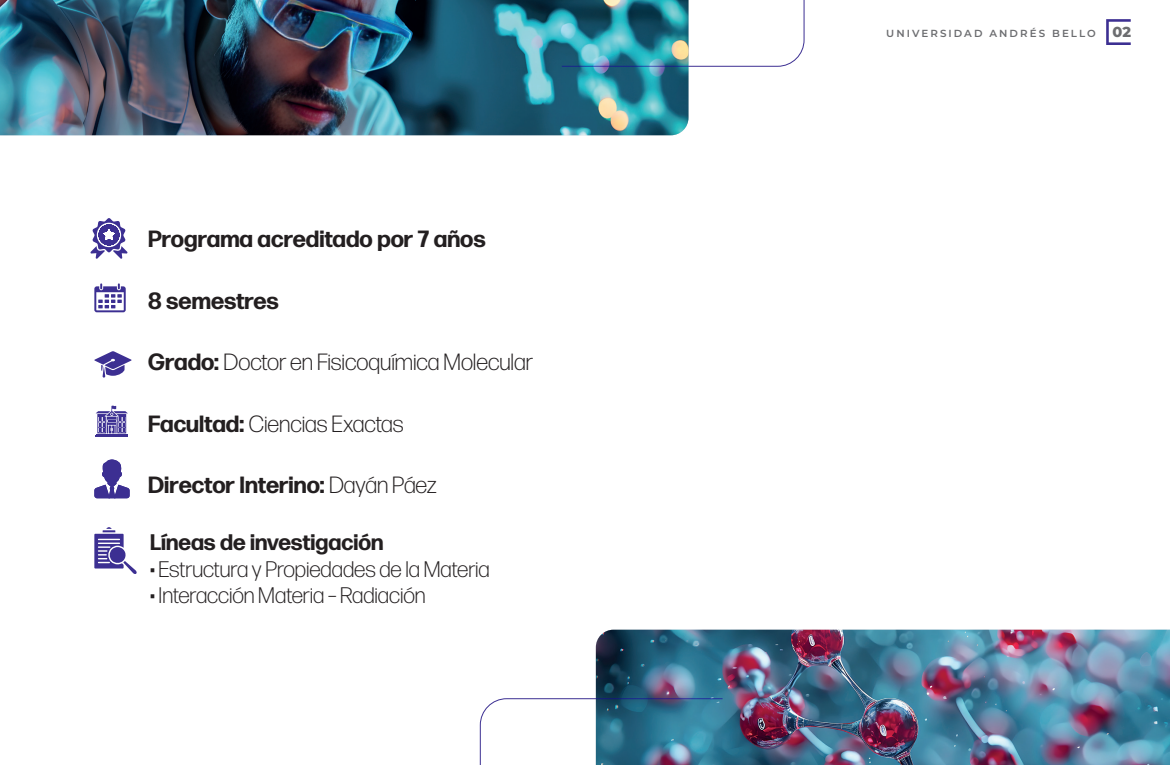
<style>
.page{position:relative;width:1170px;height:765px;background:#fff}
.page>*{position:absolute;margin:0;border:0;box-sizing:border-box;transform-origin:0 0}
.t1{font:700 23.5px "Forma DJR Deck";color:#231f20}
.t2{font:300 23.5px "Forma DJR Deck";letter-spacing:-.005em;color:#231f20}
.t3{font:300 22.5px "Forma DJR Deck";letter-spacing:-.005em;color:#231f20}
.t4{font:700 22.5px "Forma DJR Deck";color:#231f20}
.t5{font:600 10.25px "Montserrat";letter-spacing:.2em;color:#6c6d70}
.s1{font-weight:700}
.s2{font-weight:300}
.s3{font-weight:800;font-size:14.5px}
</style>
<div class="page">
<svg style="left:94px;top:283px;width:32px;height:29px"></svg>
<svg style="left:94px;top:351px;width:38px;height:27px"></svg>
<svg style="left:90px;top:218px;width:37px;height:41px"></svg>
<hr style="left:96px;top:434px;width:31px;height:1px;background:#3c2f92">
<hr style="left:95px;top:436px;width:33px;height:1px;background:#3c2f92">
<svg style="left:96px;top:405px;width:32px;height:28px"></svg>
<svg style="left:94px;top:459px;width:36px;height:40px"></svg>
<svg style="left:1106px;top:19px;width:24px;height:26px"></svg>
<svg style="left:688px;top:0;width:116px;height:67px"></svg>
<img style="left:0;top:0;width:688px;height:135px">
<svg style="left:479px;top:698px;width:117px;height:67px"></svg>
<img style="left:596px;top:630px;width:573px;height:135px">
<svg style="left:94px;top:527px;width:43px;height:47px"></svg>
<p class="t1" style="left:148px;top:224px;width:339px">Programa acreditado por 7 años</p>
<p class="t1" style="left:148px;top:285px;width:132px">8 semestres</p>
<p class="t2" style="left:148px;top:348px;width:386px"><span class="s1">Grado:</span> Doctor en Fisicoquímica Molecular</p>
<p class="t2" style="left:148px;top:410px;width:257px"><span class="s1">Facultad:</span> Ciencias Exactas</p>
<p class="t1" style="left:148px;top:470px;width:290px">Director Interino: <span class="s2">Dayán Páez</span></p>
<p class="t4" style="left:150px;top:528px;width:235px">Líneas de investigación</p>
<p class="t3" style="left:150px;top:555px;width:341px">• Estructura y Propiedades de la Materia</p>
<p class="t3" style="left:150px;top:582px;width:277px">• Interacción Materia – Radiación</p>
<p class="t5" style="left:886px;top:26px;width:246px">UNIVERSIDAD ANDRÉS BELLO <span class="s3">02</span></p>
</div>
